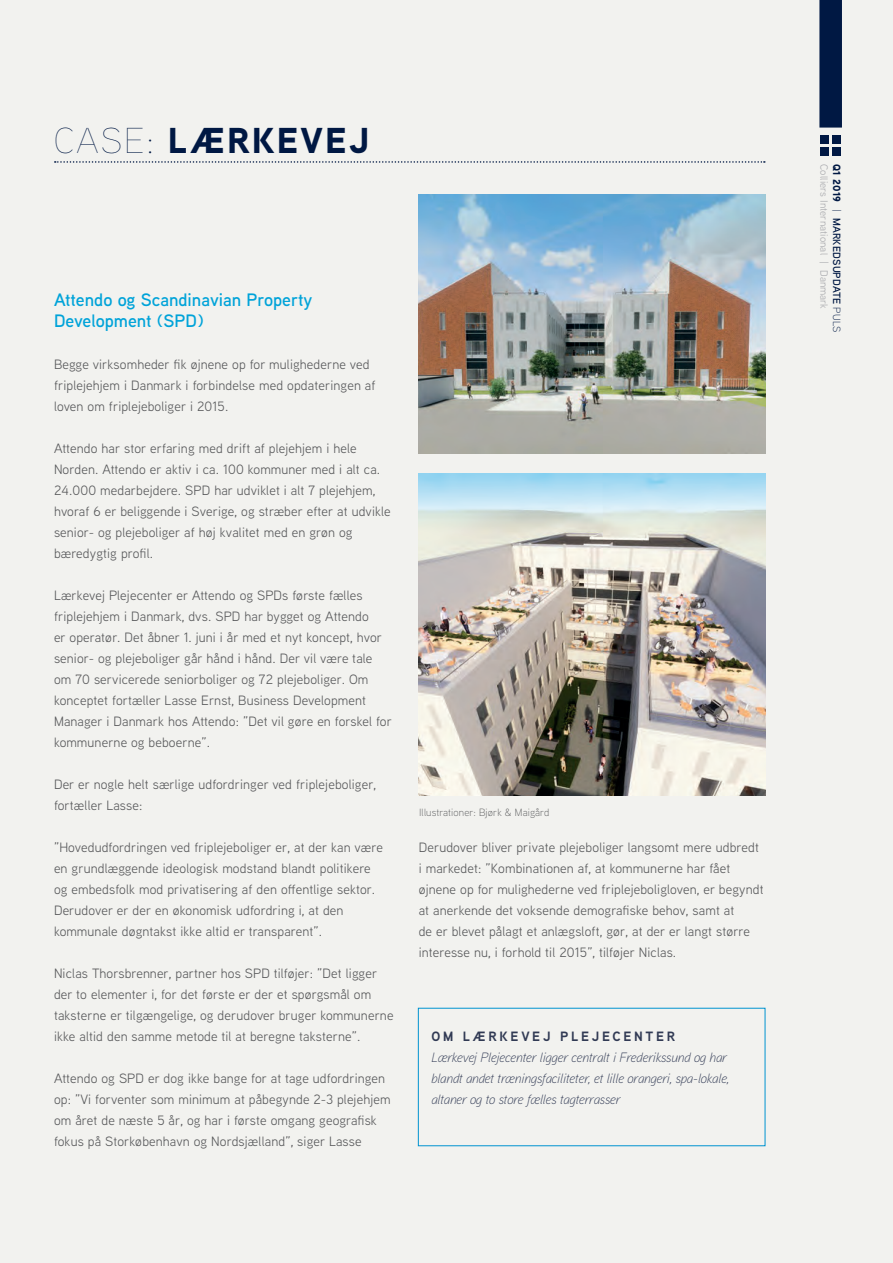
<style>
.page{position:relative;width:893px;height:1263px;background:#f2f2ef}
.page>*{position:absolute;margin:0;border:0;box-sizing:border-box;transform-origin:0 0}
._1_Heading{font:900 36px "Aaux Next";letter-spacing:.06em;color:#001843}
.Mellemrubrik_blå_12{font:600 18px/21px "Aaux Next";color:#00a3d9}
.Manchet_12_14_pkt{font:13.5px/21px "Aaux Next";letter-spacing:.01em;color:#57585a}
.Brød_9_14_pkt{font:italic 300 13.5px/21px "Aaux Next";color:#313a54}
.t1{font:10.5px "Aaux Next";letter-spacing:.01em;color:#a8a9ad}
.Manchet_12_14_pkt-2{font:300 10.5px "Aaux Next";letter-spacing:.01em;color:#57585a}
.t2{font:600 10.5px "Aaux Next";letter-spacing:.02em;color:#001843}
.s1{font-weight:100}
.s2{font-weight:700;font-style:normal}
.s3{font-weight:900}
.s4{font-weight:300}
</style>
<div class="page">
<div style="left:819px;top:0;width:23px;height:128px;background:#001843"></div>
<div style="left:820px;top:135px;width:9px;height:8px;background:#001843"></div>
<div style="left:833px;top:135px;width:8px;height:8px;background:#001843"></div>
<div style="left:820px;top:147px;width:9px;height:9px;background:#001843"></div>
<div style="left:833px;top:147px;width:8px;height:9px;background:#001843"></div>
<svg style="left:55px;top:161px;width:710px;height:2px"></svg>
<img style="left:419px;top:195px;width:346px;height:258px">
<img style="left:419px;top:473px;width:346px;height:322px">
<p class="_1_Heading" style="left:54px;top:114px;width:317px"><span class="s1">CASE:</span> LÆRKEVEJ</p>
<p class="Mellemrubrik_blå_12" style="left:54px;top:289px;width:260px">Attendo og Scandinavian Property<br>Development (SPD)</p>
<p class="Manchet_12_14_pkt" style="left:54px;top:353px;width:323px">Begge virksomheder fik øjnene op for mulighederne ved friplejehjem i Danmark i forbindelse med opdateringen af loven om friplejeboliger i 2015.</p>
<p class="Manchet_12_14_pkt" style="left:54px;top:437px;width:338px">Attendo har stor erfaring med drift af plejehjem i hele Norden. Attendo er aktiv i ca. 100 kommuner med i alt ca.<br>24.000 medarbejdere. SPD har udviklet i alt 7 plejehjem, hvoraf 6 er beliggende i Sverige, og stræber efter at udvikle senior- og plejeboliger af høj kvalitet med en grøn og bæredygtig profil.</p>
<p class="Manchet_12_14_pkt" style="left:54px;top:584px;width:339px">Lærkevej Plejecenter er Attendo og SPDs første fælles friplejehjem i Danmark, dvs. SPD har bygget og Attendo<br>er operatør. Det åbner 1. juni i år med et nyt koncept, hvor senior- og plejeboliger går hånd i hånd. Der vil være tale om 70 servicerede seniorboliger og 72 plejeboliger. Om konceptet fortæller Lasse Ernst, Business Development Manager i Danmark hos Attendo: ”Det vil gøre en forskel for kommunerne og beboerne”.</p>
<p class="Manchet_12_14_pkt" style="left:54px;top:773px;width:324px">Der er nogle helt særlige udfordringer ved friplejeboliger, fortæller Lasse:</p>
<p class="Manchet_12_14_pkt" style="left:54px;top:836px;width:330px">”Hovedudfordringen ved friplejeboliger er, at der kan være en grundlæggende ideologisk modstand blandt politikere og embedsfolk mod privatisering af den offentlige sektor.<br>Derudover er der en økonomisk udfordring i, at den kommunale døgntakst ikke altid er transparent”.</p>
<p class="Manchet_12_14_pkt" style="left:54px;top:962px;width:341px">Niclas Thorsbrenner, partner hos SPD tilføjer: ”Det ligger der to elementer i, for det første er der et spørgsmål om taksterne er tilgængelige, og derudover bruger kommunerne ikke altid den samme metode til at beregne taksterne”.</p>
<p class="Manchet_12_14_pkt" style="left:54px;top:1067px;width:338px">Attendo og SPD er dog ikke bange for at tage udfordringen op: ”Vi forventer som minimum at påbegynde 2-3 plejehjem om året de næste 5 år, og har i første omgang geografisk fokus på Storkøbenhavn og Nordsjælland”, siger Lasse</p>
<p class="Manchet_12_14_pkt-2" style="left:419px;top:806px;width:132px">Illustrationer: Bjørk &amp; Maigård</p>
<p class="Manchet_12_14_pkt" style="left:419px;top:836px;width:346px">Derudover bliver private plejeboliger langsomt mere udbredt i markedet: ”Kombinationen af, at kommunerne har fået øjnene op for mulighederne ved friplejeboligloven, er begyndt at anerkende det voksende demografiske behov, samt at<br>de er blevet pålagt et anlægsloft, gør, at der er langt større interesse nu, i forhold til 2015”, tilføjer Niclas.</p>
<p class="Brød_9_14_pkt" style="left:431px;top:1025px;width:299px"><span class="s2">OM LÆRKEVEJ PLEJECENTER<br></span>Lærkevej Plejecenter ligger centralt i Frederikssund og har blandt andet træningsfaciliteter, et lille orangeri, spa-lokale, altaner og to store fælles tagterrasser</p>
<p class="t2" style="left:844px;top:164px;width:170px;rotate:90deg"><span class="s3">Q1 2019</span> <span class="s4">|</span> MARKEDSUPDATE <span class="s4">PULS</span></p>
<p class="t1" style="left:831px;top:164px;width:146px;rotate:90deg">Colliers International | Danmark</p>
</div>
